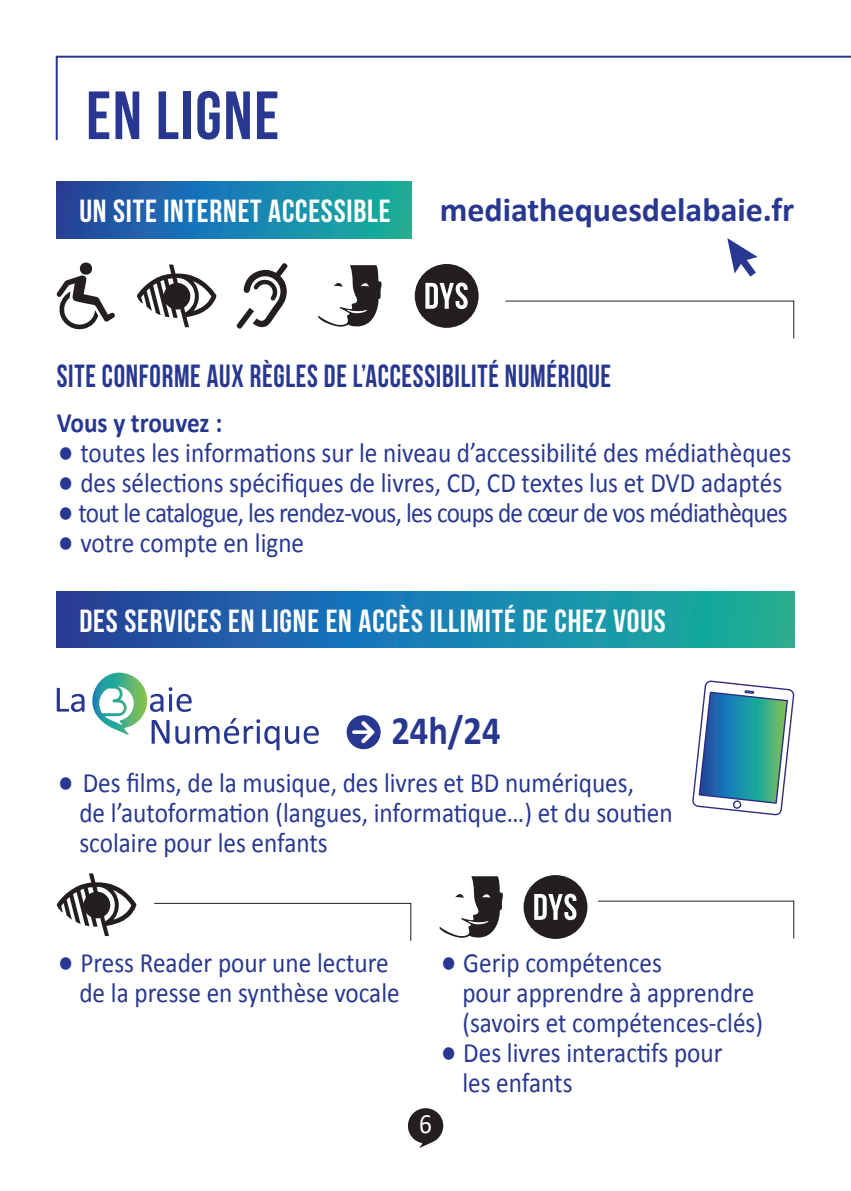
<style>
.page{position:relative;width:851px;height:1191px;background:#fff}
.page>*{position:absolute;margin:0;border:0;box-sizing:border-box;transform-origin:0 0}
.t1{font:68px "Bebas Neue";letter-spacing:.025em;color:#283890}
.t2{font:700 40.4px "Calibri";color:#283890;scale:.9 1}
.t3{font:700 34px "Calibri";color:#283890}
.t4{font:32px "Bebas Neue";letter-spacing:.025em;color:#fff}
.t5{font:32px "Bebas Neue";letter-spacing:.025em;color:#283890;scale:.9 1}
.t6{font:28px "Calibri";color:#283890;scale:.9 1}
.t7{font:28px "Calibri";letter-spacing:-.03em;color:#283890;scale:.9 1}
.t8{font:700 28px "Calibri";color:#283890;scale:.9 1}
.t9{font:28px "Calibri";color:#fff;scale:.9 1}
.s1{font-size:40px}
</style>
<div class="page">
<svg style="left:56px;top:56px;width:794px;height:85px"></svg>
<svg style="left:57px;top:275px;width:58px;height:55px"></svg>
<div style="left:80px;top:262px;width:12px;height:13px;background:#231f20;border-radius:50%"></div>
<svg style="left:137px;top:264px;width:79px;height:63px"></svg>
<svg style="left:236px;top:263px;width:52px;height:66px"></svg>
<svg style="left:318px;top:265px;width:63px;height:62px"></svg>
<div style="left:414px;top:264px;width:64px;height:64px;background:#231f20;border-radius:50%"></div>
<svg style="left:425px;top:282px;width:42px;height:27px"></svg>
<svg style="left:57px;top:873px;width:79px;height:63px"></svg>
<svg style="left:439px;top:876px;width:64px;height:62px"></svg>
<div style="left:523px;top:875px;width:64px;height:64px;background:#231f20;border-radius:50%"></div>
<svg style="left:534px;top:893px;width:42px;height:27px"></svg>
<svg style="left:57px;top:181px;width:354px;height:57px;background:#1b7ca8"></svg>
<svg style="left:57px;top:591px;width:737px;height:57px;background:#1c7ca7"></svg>
<svg style="left:505px;top:300px;width:289px;height:39px"></svg>
<svg style="left:154px;top:902px;width:258px;height:39px"></svg>
<svg style="left:598px;top:900px;width:196px;height:39px"></svg>
<svg style="left:57px;top:688px;width:27px;height:24px"></svg>
<svg style="left:285px;top:726px;width:34px;height:18px"></svg>
<svg style="left:92px;top:672px;width:187px;height:78px"></svg>
<div style="left:346px;top:715px;width:34px;height:34px;background:#283890;border-radius:50%"></div>
<svg style="left:352px;top:721px;width:22px;height:22px"></svg>
<svg style="left:408px;top:1108px;width:35px;height:39px"></svg>
<svg style="left:727px;top:238px;width:30px;height:39px"></svg>
<svg style="left:692px;top:680px;width:102px;height:135px"></svg>
<p class="t1" style="left:86px;top:78px;width:195px">EN LIGNE</p>
<p class="t4" style="left:79px;top:193px;width:313px">UN SITE INTERNET ACCESSIBLE</p>
<p class="t3" style="left:439px;top:188px;width:356px">mediathequesdelabaie.fr</p>
<p class="t5" style="left:57px;top:358px;width:617px">SITE CONFORME AUX RÈGLES DE L’ACCESSIBILITÉ NUMÉRIQUE</p>
<p class="t8" style="left:57px;top:405px;width:185px">Vous y trouvez :</p>
<p class="t6" style="left:57px;top:435px;width:817px"><span class="s1">•</span> toutes les informations sur le niveau d’accessibilité des médiathèques</p>
<p class="t6" style="left:57px;top:465px;width:807px"><span class="s1">•</span> des sélections spécifiques de livres, CD, CD textes lus et DVD adaptés</p>
<p class="t7" style="left:57px;top:495px;width:813px"><span class="s1">•</span> tout le catalogue, les rendez-vous, les coups de cœur de vos médiathèques</p>
<p class="t6" style="left:57px;top:525px;width:276px"><span class="s1">•</span> votre compte en ligne</p>
<p class="t4" style="left:79px;top:603px;width:588px">DES SERVICES EN LIGNE EN ACCÈS ILLIMITÉ DE CHEZ VOUS</p>
<p class="t2" style="left:391px;top:705px;width:123px">24h/24</p>
<p class="t6" style="left:57px;top:765px;width:642px"><span class="s1">•</span> Des films, de la musique, des livres et BD numériques,</p>
<p class="t6" style="left:79px;top:795px;width:660px">de l’autoformation (langues, informatique…) et du soutien</p>
<p class="t6" style="left:79px;top:825px;width:277px">scolaire pour les enfants</p>
<p class="t6" style="left:57px;top:945px;width:370px"><span class="s1">•</span> Press Reader pour une lecture</p>
<p class="t6" style="left:79px;top:975px;width:357px">de la presse en synthèse vocale</p>
<p class="t9" style="left:419px;top:1106px;width:16px">6</p>
<p class="t6" style="left:439px;top:945px;width:248px"><span class="s1">•</span> Gerip compétences</p>
<p class="t6" style="left:462px;top:975px;width:326px">pour apprendre à apprendre</p>
<p class="t6" style="left:462px;top:1005px;width:335px">(savoirs et compétences-clés)</p>
<p class="t6" style="left:439px;top:1035px;width:316px"><span class="s1">•</span> Des livres interactifs pour</p>
<p class="t6" style="left:462px;top:1065px;width:124px">les enfants</p>
</div>
